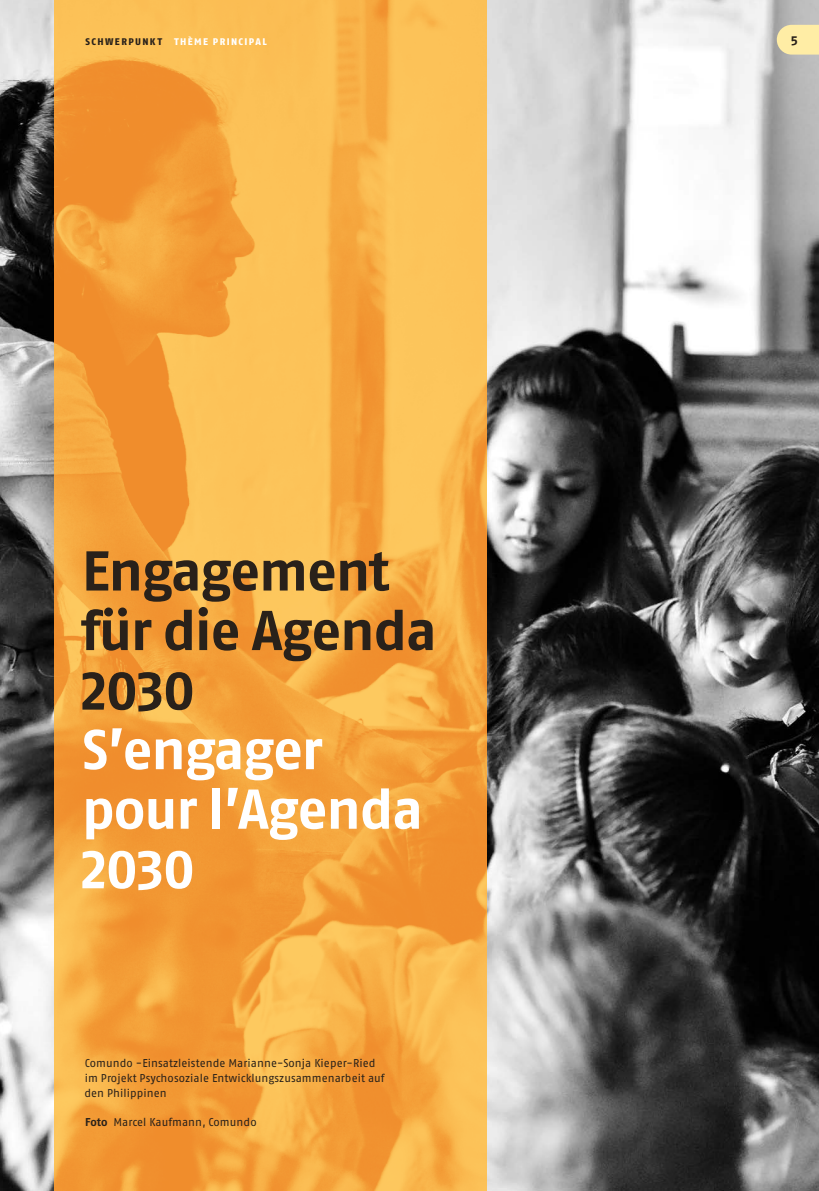
<style>
.page{position:relative;width:819px;height:1191px;background:#fff}
.page>*{position:absolute;margin:0;border:0;box-sizing:border-box;transform-origin:0 0}
.t1{font:700 56px/59.5px "Fago OT";letter-spacing:-.025em;color:#29211a}
.t2{font:700 56px/59.5px "Fago OT";letter-spacing:-.025em;color:#fff}
.t3{font:700 13.12px "Fago OT";color:#29211a}
.t4{font:11.38px/14.9px "Fago OT";letter-spacing:.01em;color:#29211a}
.t5{font:800 9.62px "Fago OT";letter-spacing:.145em;color:#fff}
.s1{color:#29211a}
.s2{font-weight:700}
</style>
<div class="page">
<img style="left:0;top:0;width:819px;height:1191px">
<img style="left:55px;top:0;width:431px;height:1191px">
<svg style="left:776px;top:25px;width:43px;height:30px"></svg>
<p class="t5" style="left:85px;top:36px;width:183px"><span class="s1">SCHWERPUNKT</span> THÈME PRINCIPAL</p>
<p class="t3" style="left:790px;top:32px;width:9px">5</p>
<h1 class="t1" style="left:80px;top:541px;width:358px">Engagement für die Agenda<br>2030</h1>
<h1 class="t2" style="left:80px;top:720px;width:344px">S’engager pour l’Agenda<br>2030</h1>
<p class="t4" style="left:84px;top:1055px;width:302px">Comundo - Einsatzleistende Marianne-Sonja Kieper- Ried im Projekt Psychosoziale Entwicklungszusammenarbeit auf den Philippinen</p>
<p class="t4" style="left:85px;top:1115px;width:173px"><span class="s2">Foto</span> Marcel Kaufmann, Comundo</p>
</div>
